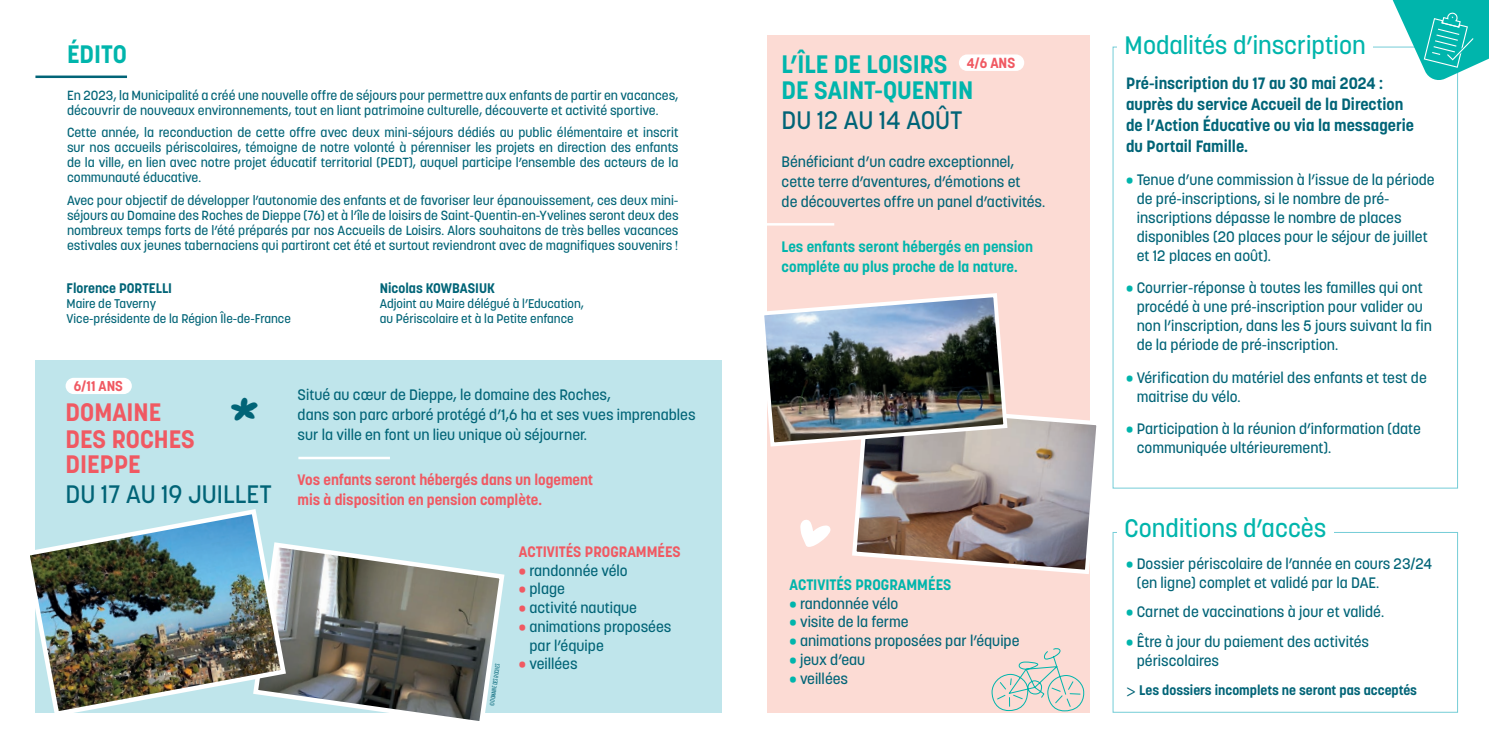
<style>
.page{position:relative;width:1489px;height:745px;background:#fff}
.page>*{position:absolute;margin:0;border:0;box-sizing:border-box;transform-origin:0 0}
.t1{font:37.5px "Lumios Design Elements";color:#016477}
.t2{font:500 25px "Korolev";color:#00b5ac}
.t3{font:700 25px/25px "Korolev";color:#00b5ac}
.t4{font:500 25px "Korolev";color:#016477}
.t5{font:700 25px/25.6px "Korolev";color:#f05962}
.t6{font:700 16.25px/21.2px "Korolev";color:#016477}
.t7{font:500 15px/18.8px "Korolev";color:#016477}
.t8{font:700 15px/20px "Korolev";color:#f05962}
.t9{font:700 15px/20px "Korolev";color:#00b5ac}
.t10{font:700 13.88px "Korolev";color:#f05962}
.t11{font:700 13.75px "Korolev";color:#016477}
.t12{font:500 13.12px/15px "Korolev";color:#016477;text-align:justify}
.t13{font:500 12.5px/15px "Korolev";color:#016477}
.t14{font:500 6.25px "Korolev Compressed";color:#016477}
.s1{font-size:14.12px}
.s2{font-weight:700;color:#f05962}
.s3{font-size:14.5px}
.s4{font-weight:700;color:#00b5ac}
.s5{font-weight:300;font-size:21.25px}
</style>
<div class="page">
<div style="left:767px;top:35px;width:322px;height:677px;background:#fcdbd4"></div>
<div style="left:35px;top:360px;width:687px;height:352px;background:#bfe5eb"></div>
<svg style="left:852px;top:400px;width:245px;height:176px"></svg>
<img style="left:764px;top:293px;width:245px;height:155px">
<svg style="left:288px;top:544px;width:219px;height:177px"></svg>
<hr style="left:742px;top:223px;width:92px;height:2px;background:#fff">
<hr style="left:298px;top:456px;width:92px;height:3px;background:#fff">
<img style="left:30px;top:509px;width:258px;height:204px">
<svg style="left:991px;top:469px;width:94px;height:242px"></svg>
<svg style="left:1389px;top:0;width:99px;height:82px"></svg>
<hr style="left:35px;top:75px;width:92px;height:3px;background:#016477">
<div style="left:66px;top:377px;width:66px;height:17px;background:#fff;border-radius:8px"></div>
<div style="left:958px;top:54px;width:66px;height:17px;background:#fff;border-radius:8px"></div>
<h2 class="t3" style="left:67px;top:42px;width:61px">ÉDITO</h2>
<p class="t12" style="left:67px;top:88px;width:613px">En 2023, la Municipalité a créé une nouvelle offre de séjours pour permettre aux enfants de partir en vacances, découvrir de nouveaux environnements, tout en liant patrimoine culturelle, découverte et activité sportive.</p>
<p class="t12" style="left:67px;top:125px;width:613px">Cette année, la reconduction de cette offre avec deux mini-séjours dédiés au public élémentaire et inscrit sur nos accueils périscolaires, témoigne de notre volonté à pérenniser les projets en direction des enfants de la ville, en lien avec notre projet éducatif territorial (PEDT), auquel participe l’ensemble des acteurs de la communauté éducative.</p>
<p class="t12" style="left:67px;top:192px;width:613px">Avec pour objectif de développer l’autonomie des enfants et de favoriser leur épanouissement, ces deux mini&shy;séjours au Domaine des Roches de Dieppe (76) et à l’île de loisirs de Saint-Quentin-en-Yvelines seront deux des nombreux temps forts de l’été préparés par nos Accueils de Loisirs. Alors souhaitons de très belles vacances estivales aux jeunes tabernaciens qui partiront cet été et surtout reviendront avec de magnifiques souvenirs !</p>
<p class="t11" style="left:66px;top:279px;width:107px">Florence PORTELLI</p>
<p class="t13" style="left:66px;top:296px;width:226px">Maire de Taverny<br>Vice-présidente de la Région Île-de-France</p>
<p class="t11" style="left:380px;top:279px;width:117px">Nicolas KOWBASIUK</p>
<p class="t13" style="left:380px;top:296px;width:206px">Adjoint au Maire délégué à l’Education, au Périscolaire et à la Petite enfance</p>
<p class="t10" style="left:74px;top:377px;width:51px">6/11 <span class="s1">ANS</span></p>
<h1 class="t1" style="left:229px;top:394px;width:32px">t</h1>
<h2 class="t5" style="left:66px;top:399px;width:131px">DOMAINE<br>DES ROCHES<br>DIEPPE</h2>
<h2 class="t4" style="left:66px;top:477px;width:208px">DU 17 AU 19 JUILLET</h2>
<p class="t7" style="left:297px;top:385px;width:399px;line-height:20px">Situé au cœur de Dieppe, le domaine des Roches,<br>dans son parc arboré protégé d’1,6 ha et ses vues imprenables sur la ville en font un lieu unique où séjourner.</p>
<p class="t8" style="left:297px;top:469px;width:297px">Vos enfants seront hébergés dans un logement mis à disposition en pension complète.</p>
<p class="t14" style="left:488px;top:704px;width:44px;rotate:-82deg">© DOMAINE DES ROCHES</p>
<p class="t8" style="left:519px;top:541px;width:163px">ACTIVITÉS PROGRAMMÉES</p>
<p class="t7" style="left:519px;top:560px;width:110px"><span class="s2">•</span> randonnée vélo</p>
<p class="t7" style="left:519px;top:579px;width:47px"><span class="s2">•</span> plage</p>
<p class="t7" style="left:519px;top:598px;width:119px"><span class="s2">•</span> activité nautique</p>
<p class="t7" style="left:529px;top:617px;width:143px;text-indent:-11px"><span class="s2">•</span> animations proposées par l’équipe</p>
<p class="t7" style="left:519px;top:654px;width:60px"><span class="s2">•</span> veillées</p>
<h2 class="t3" style="left:781px;top:52px;width:193px">L’ÎLE DE LOISIRS<br>DE SAINT-QUENTIN</h2>
<h2 class="t4" style="left:781px;top:104px;width:183px">DU 12 AU 14 AOÛT</h2>
<p class="t10" style="left:966px;top:54px;width:50px">4/6 <span class="s3">ANS</span></p>
<p class="t7" style="left:781px;top:151px;width:265px;line-height:20px">Bénéficiant d’un cadre exceptionnel, cette terre d’aventures, d’émotions et<br>de découvertes offre un panel d’activités.</p>
<p class="t9" style="left:781px;top:236px;width:253px">Les enfants seront hébergés en pension compléte au plus proche de la nature.</p>
<p class="t9" style="left:789px;top:574px;width:163px">ACTIVITÉS PROGRAMMÉES</p>
<p class="t7" style="left:789px;top:593px;width:110px"><span class="s4">•</span> randonnée vélo</p>
<p class="t7" style="left:789px;top:612px;width:120px"><span class="s4">•</span> visite de la ferme</p>
<p class="t7" style="left:789px;top:631px;width:231px"><span class="s4">•</span> animations proposées par l’équipe</p>
<p class="t7" style="left:789px;top:649px;width:77px"><span class="s4">•</span> jeux d’eau</p>
<p class="t7" style="left:789px;top:668px;width:60px"><span class="s4">•</span> veillées</p>
<h2 class="t2" style="left:1124px;top:30px;width:243px">Modalités d’inscription</h2>
<p class="t6" style="left:1126px;top:72px;width:289px">Pré-inscription du 17 au 30 mai 2024 : auprès du service Accueil de la Direction de l’Action Éducative ou via la messagerie du Portail Famille.</p>
<p class="t7" style="left:1136px;top:171px;width:299px;text-indent:-11px"><span class="s4">•</span> Tenue d’une commission à l’issue de la période de pré-inscriptions, si le nombre de pré&shy;inscriptions dépasse le nombre de places disponibles (20 places pour le séjour de juillet et 12 places en août).</p>
<p class="t7" style="left:1136px;top:278px;width:297px;text-indent:-11px"><span class="s4">•</span> Courrier-réponse à toutes les familles qui ont procédé à une pré-inscription pour valider ou non l’inscription, dans les 5 jours suivant la fin de la période de pré-inscription.</p>
<p class="t7" style="left:1136px;top:368px;width:291px;text-indent:-11px"><span class="s4">•</span> Vérification du matériel des enfants et test de maitrise du vélo.</p>
<p class="t7" style="left:1136px;top:419px;width:285px;text-indent:-11px"><span class="s4">•</span> Participation à la réunion d’information (date communiquée ultérieurement).</p>
<h2 class="t2" style="left:1124px;top:511px;width:203px">Conditions d’accès</h2>
<p class="t7" style="left:1136px;top:554px;width:297px;text-indent:-11px"><span class="s4">•</span> Dossier périscolaire de l’année en cours 23/24 (en ligne) complet et validé par la DAE.</p>
<p class="t7" style="left:1126px;top:602px;width:259px"><span class="s4">•</span> Carnet de vaccinations à jour et validé.</p>
<p class="t7" style="left:1136px;top:631px;width:234px;text-indent:-11px"><span class="s4">•</span> Être à jour du paiement des activités périscolaires</p>
<p class="t11" style="left:1126px;top:681px;width:292px"><span class="s5">&gt;</span> Les dossiers incomplets ne seront pas acceptés</p>
</div>
